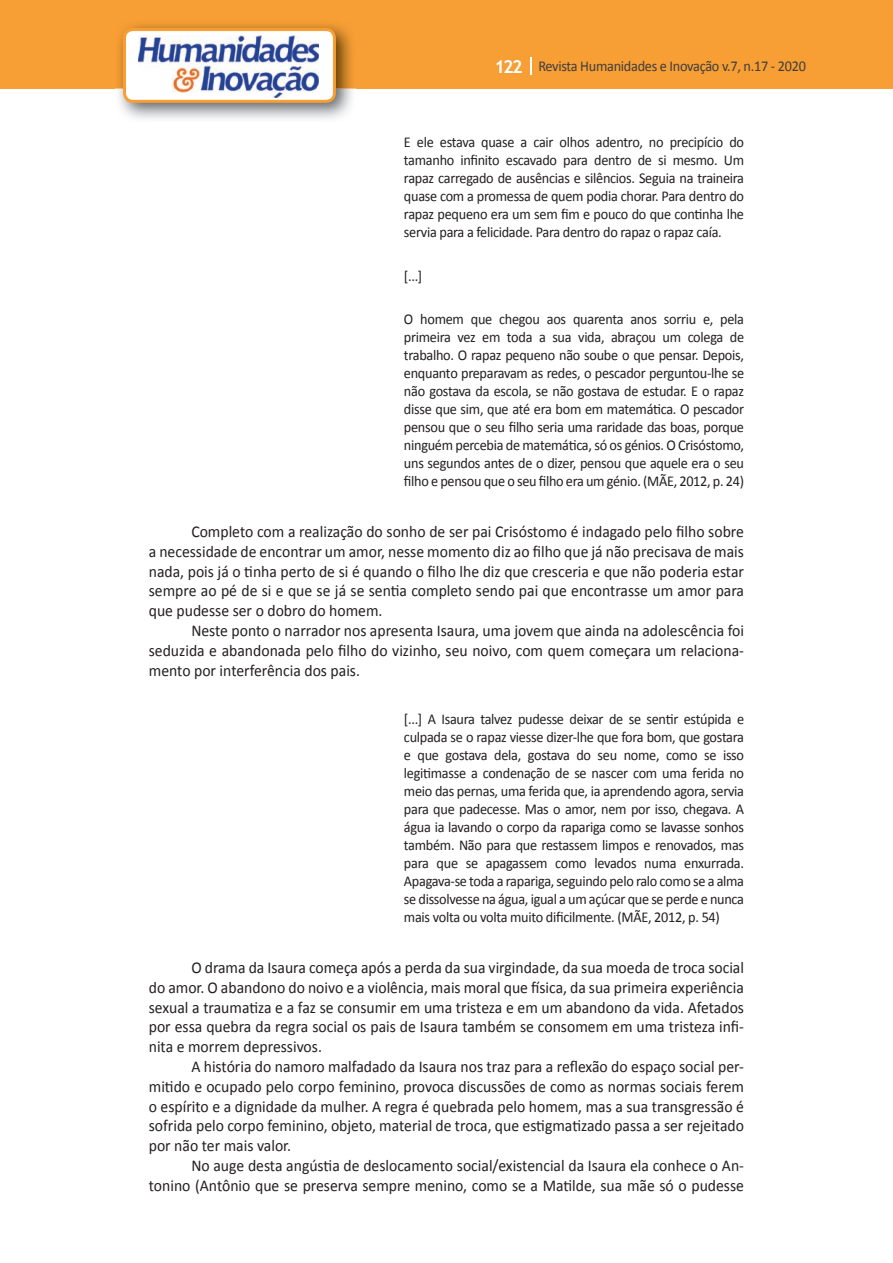
<style>
.page{position:relative;width:893px;height:1263px;background:#fff}
.page>*{position:absolute;margin:0;border:0;box-sizing:border-box;transform-origin:0 0}
.t1{font:16.5px/19.8px "Calibri";color:#231f20;text-align:justify;scale:.95 1}
.t2{font:15px/18px "Calibri";letter-spacing:-.02em;color:#231f20;text-align:justify;scale:.95 1}
.t3{font:15px "Calibri";letter-spacing:-.02em;color:#3e3e3f;scale:.95 1}
.s1{font-family:"Trebuchet MS";font-weight:700;font-size:18px;color:#fff}
</style>
<div class="page">
<div style="left:0;top:0;width:893px;height:88px;background:#f79e34"></div>
<svg style="left:530px;top:57px;width:2px;height:18px"></svg>
<img style="left:115px;top:24px;width:241px;height:95px">
<svg style="left:123px;top:28px;width:213px;height:75px"></svg>
<p class="t3" style="left:495px;top:57px;width:329px"><span class="s1">122</span> Revista Humanidades e Inovação v.7, n.17 - 2020</p>
<p class="t2" style="left:404px;top:133px;width:359px">E ele estava quase a cair olhos adentro, no precipício do tamanho infinito escavado para dentro de si mesmo. Um rapaz carregado de ausências e silêncios. Seguia na traineira quase com a promessa de quem podia chorar. Para dentro do rapaz pequeno era um sem fim e pouco do que continha lhe servia para a felicidade. Para dentro do rapaz o rapaz caía.</p>
<p class="t2" style="left:404px;top:267px;width:21px">[...]</p>
<p class="t2" style="left:404px;top:310px;width:360px">O homem que chegou aos quarenta anos sorriu e, pela primeira vez em toda a sua vida, abraçou um colega de trabalho. O rapaz pequeno não soube o que pensar. Depois, enquanto preparavam as redes, o pescador perguntou-lhe se não gostava da escola, se não gostava de estudar. E o rapaz disse que sim, que até era bom em matemática. O pescador pensou que o seu filho seria uma raridade das boas, porque ninguém percebia de matemática, só os génios. O Crisóstomo, uns segundos antes de o dizer, pensou que aquele era o seu filho e pensou que o seu filho era um génio. (MÃE, 2012, p. 24)</p>
<p class="t1" style="left:149px;top:522px;width:628px;text-indent:43px">Completo com a realização do sonho de ser pai Crisóstomo é indagado pelo filho sobre a necessidade de encontrar um amor, nesse momento diz ao filho que já não precisava de mais nada, pois já o tinha perto de si é quando o filho lhe diz que cresceria e que não poderia estar sempre ao pé de si e que se já se sentia completo sendo pai que encontrasse um amor para que pudesse ser o dobro do homem.</p>
<p class="t1" style="left:149px;top:621px;width:628px;text-indent:43px">Neste ponto o narrador nos apresenta Isaura, uma jovem que ainda na adolescência foi seduzida e abandonada pelo filho do vizinho, seu noivo, com quem começara um relaciona&shy;mento por interferência dos pais.</p>
<p class="t2" style="left:404px;top:710px;width:360px">[...] A Isaura talvez pudesse deixar de se sentir estúpida e culpada se o rapaz viesse dizer-lhe que fora bom, que gostara e que gostava dela, gostava do seu nome, como se isso legitimasse a condenação de se nascer com uma ferida no meio das pernas, uma ferida que, ia aprendendo agora, servia para que padecesse. Mas o amor, nem por isso, chegava. A água ia lavando o corpo da rapariga como se lavasse sonhos também. Não para que restassem limpos e renovados, mas para que se apagassem como levados numa enxurrada.<br>Apagava-se toda a rapariga, seguindo pelo ralo como se a alma se dissolvesse na água, igual a um açúcar que se perde e nunca mais volta ou volta muito dificilmente. (MÃE, 2012, p. 54)</p>
<p class="t1" style="left:149px;top:957px;width:628px;text-indent:43px">O drama da Isaura começa após a perda da sua virgindade, da sua moeda de troca social do amor. O abandono do noivo e a violência, mais moral que física, da sua primeira experiência sexual a traumatiza e a faz se consumir em uma tristeza e em um abandono da vida. Afetados por essa quebra da regra social os pais de Isaura também se consomem em uma tristeza infi&shy;nita e morrem depressivos.</p>
<p class="t1" style="left:149px;top:1056px;width:628px;text-indent:43px">A história do namoro malfadado da Isaura nos traz para a reflexão do espaço social per&shy;mitido e ocupado pelo corpo feminino, provoca discussões de como as normas sociais ferem o espírito e a dignidade da mulher. A regra é quebrada pelo homem, mas a sua transgressão é sofrida pelo corpo feminino, objeto, material de troca, que estigmatizado passa a ser rejeitado por não ter mais valor.</p>
<p class="t1" style="left:149px;top:1155px;width:628px;text-align:right">No auge desta angústia de deslocamento social/existencial da Isaura ela conhece o An&shy;tonino (Antônio que se preserva sempre menino, como se a Matilde, sua mãe só o pudesse</p>
</div>
